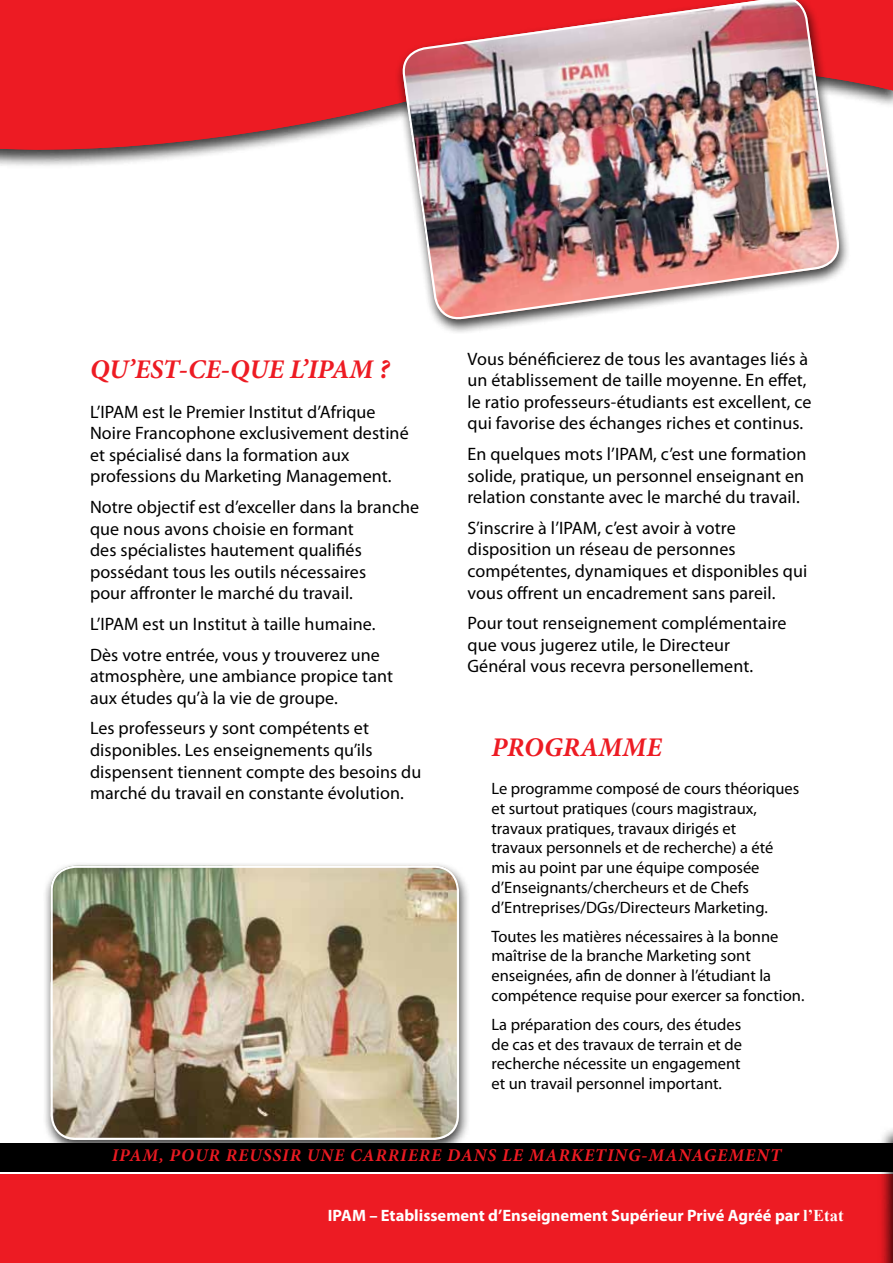
<style>
.page{position:relative;width:893px;height:1263px;background:#fff}
.page>*{position:absolute;margin:0;border:0;box-sizing:border-box;transform-origin:0 0}
.t1{font:italic 700 27px "Minion Pro";color:#ed1b23}
.t2{font:18px/21.6px "Myriad Pro";letter-spacing:.005em;color:#000}
.t3{font:italic 700 18px "Minion Pro";letter-spacing:.05em;color:#ed1b23}
.t4{font:16.5px/19.8px "Myriad Pro";color:#000}
.t5{font:700 16.5px "Myriad Pro";color:#fff}
.s1{font-family:"Times New Roman"}
</style>
<div class="page">
<div style="left:0;top:1174px;width:893px;height:89px;background:#ed1b23"></div>
<div style="left:0;top:1143px;width:893px;height:28px;background:#000"></div>
<svg style="left:0;top:0;width:893px;height:163px;fill:#ed1b23"></svg>
<div style="left:877px;top:1123px;width:16px;height:140px;background:#000;opacity:.75"></div>
<svg style="left:892px;top:1125px;width:1px;height:138px"></svg>
<div style="left:394px;top:0;width:456px;height:334px;background:#000;opacity:.75"></div>
<img style="left:401px;top:0;width:440px;height:321px">
<div style="left:42px;top:861px;width:429px;height:294px;background:#000;opacity:.75"></div>
<img style="left:51px;top:866px;width:408px;height:274px">
<div style="left:51px;top:866px;width:408px;height:274px;border:2px solid #fff;border-radius:24px"></div>
<h1 class="t1" style="left:90px;top:350px;width:301px">QU’EST-CE-QUE L’IPAM ?</h1>
<p class="t2" style="left:90px;top:400px;width:320px">L’IPAM est le Premier Institut d’Afrique Noire Francophone exclusivement destiné et spécialisé dans la formation aux professions du Marketing Management.</p>
<p class="t2" style="left:90px;top:496px;width:331px">Notre objectif est d’exceller dans la branche que nous avons choisie en formant<br>des spécialistes hautement qualifiés possédant tous les outils nécessaires<br>pour affronter le marché du travail.</p>
<p class="t2" style="left:90px;top:608px;width:291px;line-height:30.6px">L’IPAM est un Institut à taille humaine.<br>Dès votre entrée, vous y trouverez une</p>
<p class="t2" style="left:90px;top:665px;width:305px">atmosphère, une ambiance propice tant aux études qu’à la vie de groupe.</p>
<p class="t2" style="left:90px;top:717px;width:333px">Les professeurs y sont compétents et disponibles. Les enseignements qu’ils dispensent tiennent compte des besoins du marché du travail en constante évolution.</p>
<p class="t2" style="left:467px;top:347px;width:346px">Vous bénéficierez de tous les avantages liés à un établissement de taille moyenne. En effet, le ratio professeurs-étudiants est excellent, ce qui favorise des échanges riches et continus.</p>
<p class="t2" style="left:467px;top:443px;width:340px">En quelques mots l’IPAM, c’est une formation solide, pratique, un personnel enseignant en relation constante avec le marché du travail.</p>
<p class="t2" style="left:467px;top:517px;width:341px">S’inscrire à l’IPAM, c’est avoir à votre disposition un réseau de personnes compétentes, dynamiques et disponibles qui vous offrent un encadrement sans pareil.</p>
<p class="t2" style="left:467px;top:612px;width:321px">Pour tout renseignement complémentaire que vous jugerez utile, le Directeur<br>Général vous recevra personellement.</p>
<h1 class="t1" style="left:491px;top:728px;width:172px">PROGRAMME</h1>
<p class="t4" style="left:491px;top:778px;width:309px">Le programme composé de cours théoriques et surtout pratiques (cours magistraux, travaux pratiques, travaux dirigés et<br>travaux personnels et de recherche) a été mis au point par une équipe composée d’Enseignants/chercheurs et de Chefs d’Entreprises/DGs/Directeurs Marketing.</p>
<p class="t4" style="left:491px;top:926px;width:315px">Toutes les matières nécessaires à la bonne maîtrise de la branche Marketing sont enseignées, afin de donner à l’étudiant la compétence requise pour exercer sa fonction.</p>
<p class="t4" style="left:491px;top:1014px;width:252px;text-align:justify">La préparation des cours, des études de cas et des travaux de terrain et de recherche nécessite un engagement et un travail personnel important.</p>
<p class="t3" style="left:112px;top:1142px;width:671px">IPAM, POUR REUSSIR UNE CARRIERE DANS LE MARKETING-MANAGEMENT</p>
<p class="t5" style="left:328px;top:1205px;width:517px">IPAM – Etablissement d’Enseignement Supérieur Privé Agréé par <span class="s1">l’Etat</span></p>
</div>
